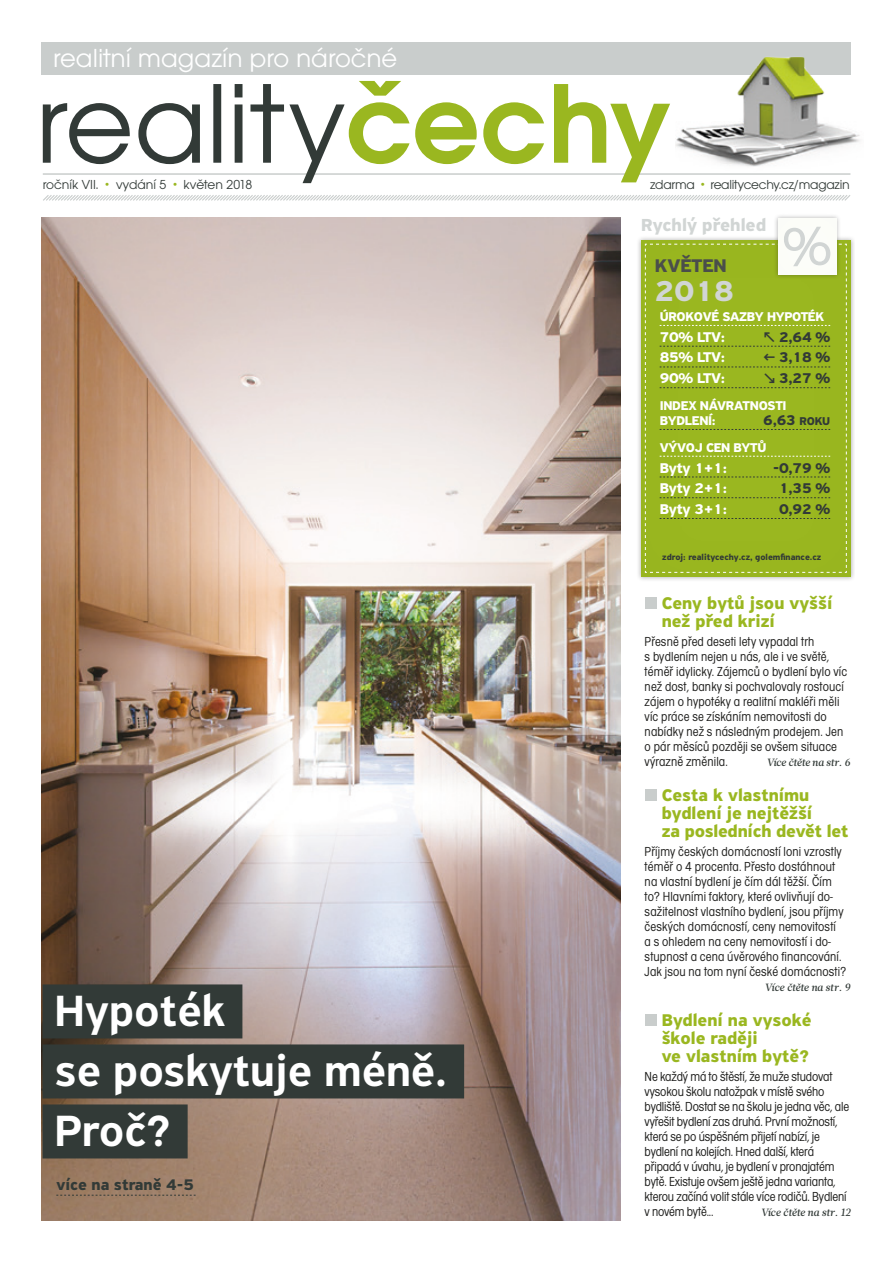
<style>
.page{position:relative;width:893px;height:1263px;background:#fff}
.page>*{position:absolute;margin:0;border:0;box-sizing:border-box;transform-origin:0 0}
.t1{font:500 46.5px/60px "PF Highway Sans Pro";color:#fff}
.t2{font:700 30.45px "PF Highway Sans Pro";color:#d1d5d4}
.t3{font:27px "Avant Gar Got Itc TOT Boo";color:#fff}
.t4{font:700 19.5px "PF Highway Sans Pro";color:#4a4e4b}
.t5{font:700 18.45px "PF Highway Sans Pro";color:#d1d5d4}
.t6{font:700 18px/18px "PF Highway Sans Pro";color:#9ab720}
.t7{font:700 16.35px "PF Highway Sans Pro";color:#323a37}
.t8{font:700 15px "PF Highway Sans Pro";letter-spacing:-.02em;color:#fff}
.t9{font:700 15px "PF Highway Sans Pro";letter-spacing:-.02em;color:#323a37}
.t10{font:13.5px/15px "Avant Gar Got Itc TOT Boo Con";letter-spacing:.01em;color:#1d1d1b}
.t11{font:13.5px/15px "Avant Gar Got Itc TOT Boo Con";letter-spacing:-.01em;color:#1d1d1b}
.t12{font:700 13.5px/15px "PF Highway Sans Pro";letter-spacing:-.02em;color:#fff}
.t13{font:13.5px "Avant Gar Got Itc TOT Boo";letter-spacing:-.02em;color:#323a37}
.t14{font:13.5px "Avant Gar Got Itc TOT Boo";color:#323a37}
.t15{font:italic 500 10.5px "Glosa Text";letter-spacing:-.01em;color:#323a37}
.t16{font:700 9px "PF Highway Sans Pro";color:#323a37}
.s1{font-family:"Galette";font-weight:500;color:#9ab720}
.s2{font-size:12px}
</style>
<div class="page">
<img style="left:42px;top:218px;width:579px;height:1002px">
<div style="left:43px;top:984px;width:199px;height:54px;background:#323a37"></div>
<div style="left:43px;top:1044px;width:421px;height:54px;background:#323a37"></div>
<div style="left:43px;top:1104px;width:145px;height:54px;background:#323a37"></div>
<div style="left:645px;top:597px;width:12px;height:12px;background:#c9cdcc"></div>
<div style="left:645px;top:789px;width:12px;height:12px;background:#c9cdcc"></div>
<div style="left:645px;top:1014px;width:12px;height:12px;background:#c9cdcc"></div>
<svg style="left:43px;top:195px;width:808px;height:6px"></svg>
<hr style="left:43px;top:173px;width:807px;height:2px;background:#c9cdcc">
<div style="left:41px;top:43px;width:809px;height:32px;background:#c9cdcc"></div>
<svg style="left:56px;top:1195px;width:140px;height:1px"></svg>
<img style="left:675px;top:43px;width:185px;height:124px">
<svg style="left:43px;top:81px;width:627px;height:102px"></svg>
<div style="left:637px;top:235px;width:218px;height:347px;background:#efefef"></div>
<div style="left:640px;top:239px;width:212px;height:339px;background:#9ab720"></div>
<div style="left:773px;top:214px;width:68px;height:65px;background:#1d1d1b;opacity:.35"></div>
<div style="left:778px;top:216px;width:61px;height:60px;background:#9ab720;opacity:.05"></div>
<svg style="left:645px;top:227px;width:202px;height:346px"></svg>
<h3 class="t3" style="left:53px;top:42px;width:346px">realitní magazín pro náročné</h3>
<p class="t14" style="left:43px;top:177px;width:211px">ročník VII. <span class="s1">•</span> vydání 5 <span class="s1">•</span> květen 2018</p>
<p class="t13" style="left:650px;top:177px;width:201px">zdarma <span class="s1">•</span> realitycechy.cz/magazin</p>
<h3 class="t5" style="left:641px;top:215px;width:126px">Rychlý přehled</h3>
<h3 class="t4" style="left:655px;top:254px;width:73px">KVĚTEN</h3>
<h2 class="t2" style="left:655px;top:273px;width:81px">2018</h2>
<p class="t12" style="left:660px;top:309px;width:166px">ÚROKOVÉ SAZBY HYPOTÉK</p>
<p class="t8" style="left:660px;top:328px;width:67px">70% LTV:</p>
<p class="t9" style="left:763px;top:328px;width:69px">↖ 2,64 %</p>
<p class="t8" style="left:660px;top:349px;width:67px">85% LTV:</p>
<p class="t9" style="left:763px;top:349px;width:69px">← 3,18 %</p>
<p class="t8" style="left:660px;top:369px;width:67px">90% LTV:</p>
<p class="t9" style="left:763px;top:369px;width:69px">↘ 3,27 %</p>
<p class="t12" style="left:660px;top:398px;width:128px">INDEX NÁVRATNOSTI<br>BYDLENÍ:</p>
<p class="t9" style="left:763px;top:411px;width:68px">6,63 <span class="s2">ROKU</span></p>
<p class="t12" style="left:660px;top:440px;width:108px">VÝVOJ CEN BYTŮ</p>
<p class="t8" style="left:660px;top:459px;width:69px">Byty 1+1:</p>
<p class="t9" style="left:773px;top:459px;width:58px">-0,79 %</p>
<p class="t8" style="left:660px;top:479px;width:69px">Byty 2+1:</p>
<p class="t9" style="left:779px;top:479px;width:53px">1,35 %</p>
<p class="t8" style="left:660px;top:500px;width:69px">Byty 3+1:</p>
<p class="t9" style="left:779px;top:500px;width:53px">0,92 %</p>
<h1 class="t1" style="left:55px;top:981px;width:394px">Hypoték<br>se poskytuje méně.<br>Proč?</h1>
<p class="t7" style="left:56px;top:1175px;width:139px">více na straně 4-5</p>
<p class="t16" style="left:662px;top:551px;width:161px">zdroj: realitycechy.cz, golemfinance.cz</p>
<h3 class="t6" style="left:662px;top:594px;width:172px">Ceny bytů jsou vyšší než před krizí</h3>
<p class="t10" style="left:645px;top:634px;width:204px">Přesně před deseti lety vypadal trh<br>s bydlením nejen u nás, ale i ve světě, téměř idylicky. Zájemců o bydlení bylo víc než dost, banky si pochvalovaly rostoucí zájem o hypotéky a realitní makléři měli víc práce se získáním nemovitosti do nabídky než s následným prodejem. Jen o pár měsíců později se ovšem situace výrazně změnila.</p>
<p class="t15" style="left:767px;top:755px;width:85px">Více čtěte na str. 6</p>
<h3 class="t6" style="left:662px;top:787px;width:188px">Cesta k vlastnímu bydlení je nejtěžší<br>za posledních devět let</h3>
<p class="t10" style="left:645px;top:844px;width:203px">Příjmy českých domácností loni vzrostly téměř o 4 procenta. Přesto dostáhnout na vlastní bydlení je čím dál těžší. Čím to? Hlavními faktory, které ovlivňují do&shy;sažitelnost vlastního bydlení, jsou příjmy českých domácností, ceny nemovitostí<br>a s ohledem na ceny nemovitostí i do&shy;stupnost a cena úvěrového financování.<br>Jak jsou na tom nyní české domácnosti?</p>
<p class="t15" style="left:765px;top:981px;width:87px">Více čtěte na str. 9</p>
<h3 class="t6" style="left:662px;top:1012px;width:151px">Bydlení na vysoké škole raději<br>ve vlastním bytě?</h3>
<p class="t11" style="left:645px;top:1069px;width:206px">Ne každý má to štěstí, že muže studovat vysokou školu natožpak v místě svého bydliště. Dostat se na školu je jedna věc, ale vyřešit bydlení zas druhá. První možností, která se po úspěšném přijetí nabízí, je bydlení na kolejích. Hned další, která připadá v úvahu, je bydlení v pronajatém bytě. Existuje ovšem ještě jedna varianta, kterou začíná volit stále více rodičů. Bydlení v novém bytě...</p>
<p class="t15" style="left:761px;top:1206px;width:91px">Více čtěte na str. 12</p>
</div>
